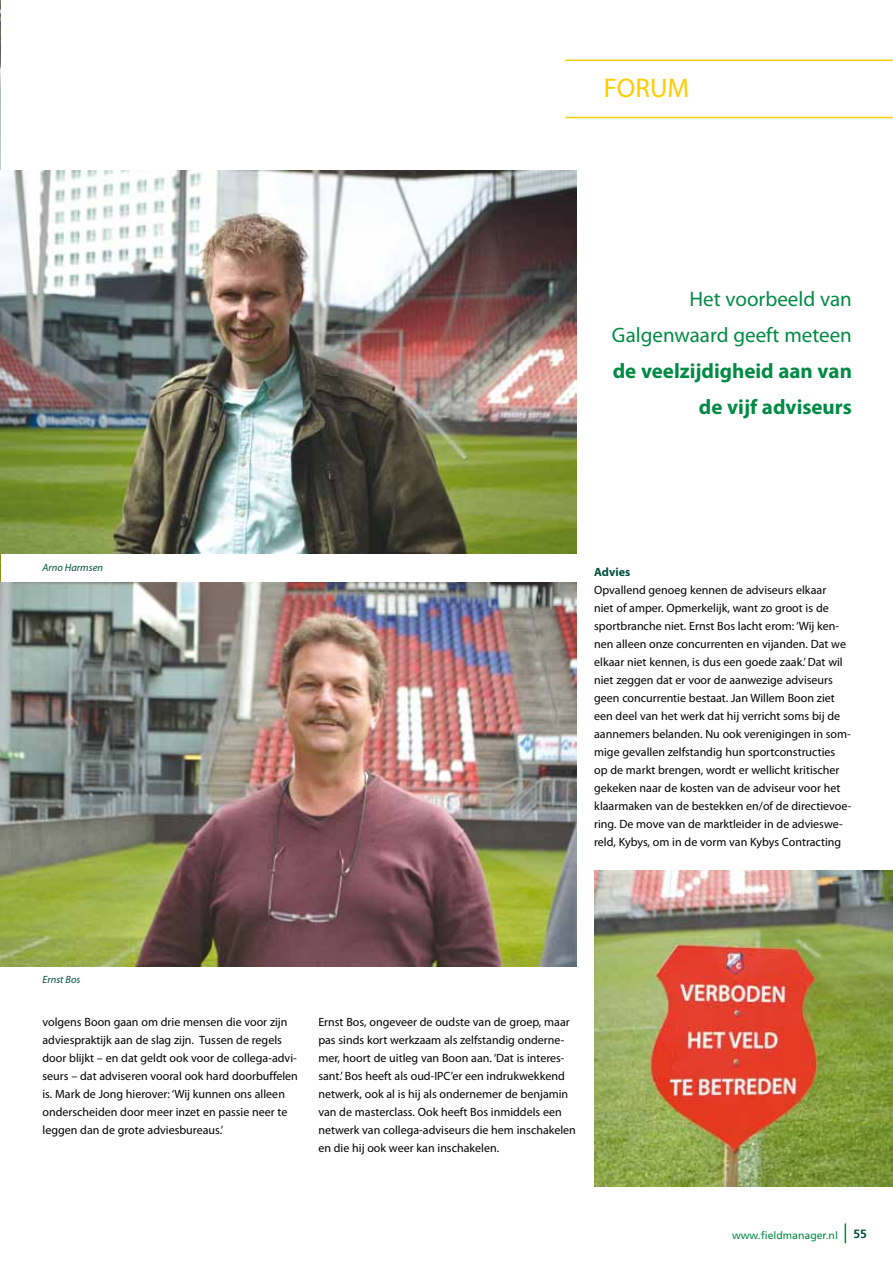
<style>
.page{position:relative;width:893px;height:1263px;background:#fff}
.page>*{position:absolute;margin:0;border:0;box-sizing:border-box;transform-origin:0 0}
.t1{font:27px "Myriad Pro";color:#fecc00}
.t2{font:21px/36px "Myriad Pro";color:#008b45;text-align:right}
.t3{font:700 21px/36px "Myriad Pro";color:#008b45;text-align:right}
.t4{font:12px/18px "Myriad Pro";color:#000}
.t5{font:700 12px "Myriad Pro";color:#00523c}
.t6{font:700 12px "Frutiger";color:#00523c}
.t7{font:10.5px "Frutiger";color:#008b45}
.t8{font:italic 10.5px "Myriad Pro";color:#00523c}
</style>
<div class="page">
<svg style="left:845px;top:1223px;width:1px;height:20px"></svg>
<hr style="left:565px;top:117px;width:328px;height:1px;background:#fecc00">
<hr style="left:565px;top:60px;width:328px;height:1px;background:#fecc00">
<img style="left:0;top:0;width:1px;height:582px">
<img style="left:0;top:170px;width:576px;height:384px">
<img style="left:0;top:582px;width:576px;height:384px">
<img style="left:594px;top:871px;width:299px;height:315px">
<h1 class="t1" style="left:604px;top:71px;width:87px">FORUM</h1>
<h2 class="t2" style="left:612px;top:281px;width:242px">Het voorbeeld van<br>Galgenwaard geeft meteen</h2>
<h2 class="t3" style="left:613px;top:352px;width:241px">de veelzijdigheid aan van de vijf adviseurs</h2>
<p class="t8" style="left:43px;top:560px;width:62px">Arno Harmsen</p>
<p class="t5" style="left:594px;top:564px;width:38px">Advies</p>
<p class="t4" style="left:594px;top:581px;width:259px">Opvallend genoeg kennen de adviseurs elkaar<br>niet of amper. Opmerkelijk, want zo groot is de sportbranche niet. Ernst Bos lacht erom: ‘Wij ken&shy;nen alleen onze concurrenten en vijanden. Dat we elkaar niet kennen, is dus een goede zaak.’ Dat wil niet zeggen dat er voor de aanwezige adviseurs geen concurrentie bestaat. Jan Willem Boon ziet een deel van het werk dat hij verricht soms bij de aannemers belanden. Nu ook verenigingen in som&shy;mige gevallen zelfstandig hun sportconstructies op de markt brengen, wordt er wellicht kritischer gekeken naar de kosten van de adviseur voor het klaarmaken van de bestekken en/of de directievoe&shy;ring. De move van de marktleider in de advieswe&shy;reld, Kybys, om in de vorm van Kybys Contracting</p>
<p class="t8" style="left:43px;top:973px;width:39px">Ernst Bos</p>
<p class="t4" style="left:43px;top:1013px;width:257px">volgens Boon gaan om drie mensen die voor zijn adviespraktijk aan de slag zijn. Tussen de regels door blijkt – en dat geldt ook voor de collega-advi&shy;seurs – dat adviseren vooral ook hard doorbuffelen is. Mark de Jong hierover: ‘Wij kunnen ons alleen onderscheiden door meer inzet en passie neer te leggen dan de grote adviesbureaus.’</p>
<p class="t4" style="left:318px;top:1013px;width:259px">Ernst Bos, ongeveer de oudste van de groep, maar pas sinds kort werkzaam als zelfstandig onderne&shy;mer, hoort de uitleg van Boon aan. ‘Dat is interes&shy;sant.’ Bos heeft als oud-IPC’er een indrukwekkend netwerk, ook al is hij als ondernemer de benjamin van de masterclass. Ook heeft Bos inmiddels een netwerk van collega-adviseurs die hem inschakelen en die hij ook weer kan inschakelen.</p>
<p class="t7" style="left:732px;top:1229px;width:107px">www.fieldmanager.nl</p>
<p class="t6" style="left:853px;top:1227px;width:15px">55</p>
</div>
